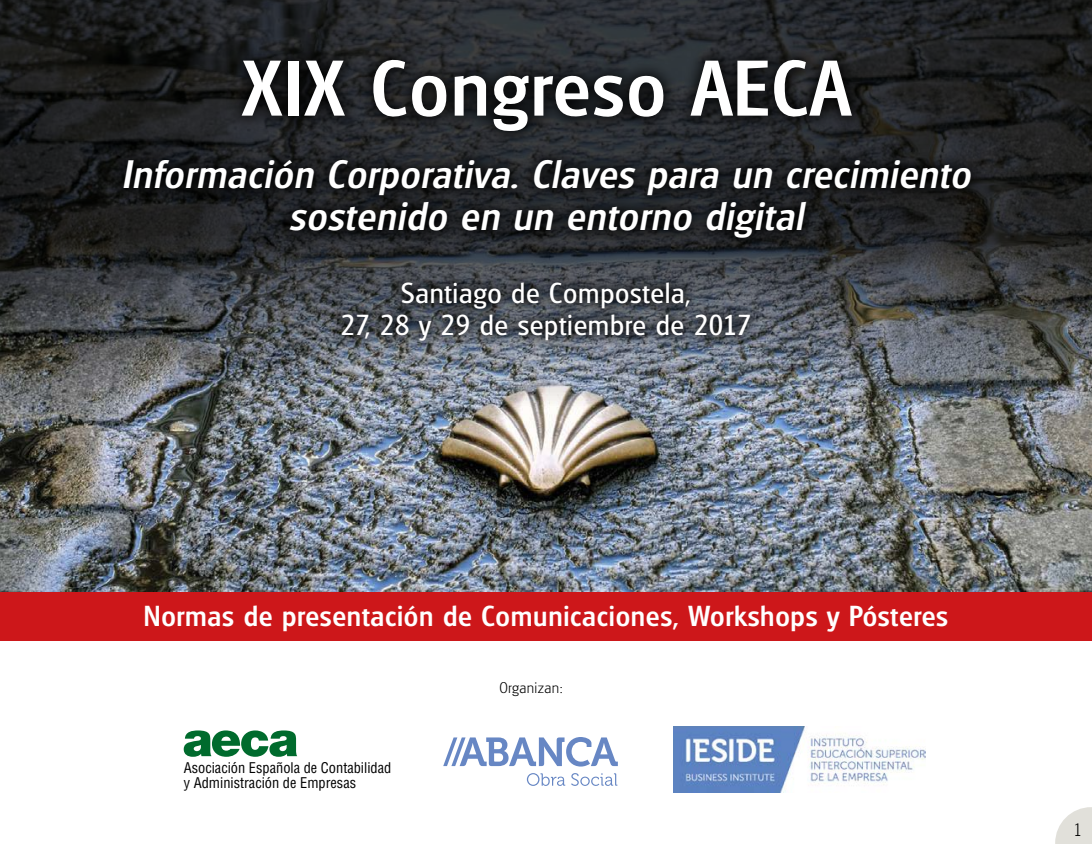
<style>
.page{position:relative;width:1092px;height:844px;background:#fff}
.page>*{position:absolute;margin:0;border:0;box-sizing:border-box;transform-origin:0 0}
.t1{font:500 76.3px "Glasgow";letter-spacing:.025em;color:#fff}
.t2{font:italic 500 38.5px/42px "Glasgow";color:#fff;text-align:center}
.t3{font:500 28px "Glasgow";letter-spacing:.025em;color:#fff}
.t4{font:28px/31.2px "Glasgow";letter-spacing:.025em;color:#fff;text-align:center}
.t5{font:200 17.5px "Glasgow";color:#000}
.t6{font:200 15.05px "Glasgow";letter-spacing:.025em;color:#000}
.t7{font:condensed 14.35px/14.5px "Helvetica LT Std";color:#000}
</style>
<div class="page">
<img style="left:0;top:405px;width:1091px;height:187px">
<svg style="left:0;top:0;width:1091px;height:405px;background:#3c3f42"></svg>
<svg style="left:184px;top:730px;width:113px;height:26px"></svg>
<svg style="left:443px;top:737px;width:174px;height:29px"></svg>
<svg style="left:527px;top:773px;width:90px;height:12px"></svg>
<img style="left:673px;top:726px;width:252px;height:66px">
<svg style="left:328px;top:269px;width:435px;height:85px;background:#464b52"></svg>
<svg style="left:108px;top:144px;width:878px;height:110px;background:#1a1c1e"></svg>
<svg style="left:227px;top:44px;width:640px;height:103px;background:#1d1f22"></svg>
<div style="left:0;top:592px;width:1091px;height:48px;background:#cd171a"></div>
<svg style="left:1055px;top:807px;width:36px;height:36px"></svg>
<h1 class="t1" style="left:241px;top:44px;width:610px">XIX Congreso AECA</h1>
<p class="t2" style="left:122px;top:153px;width:857px">Información Corporativa. Claves para un crecimiento sostenido en un entorno digital</p>
<p class="t4" style="left:340px;top:277px;width:412px">Santiago de Compostela,<br>27, 28 y 29 de septiembre de 2017</p>
<p class="t3" style="left:144px;top:599px;width:805px">Normas de presentación de Comunicaciones, Workshops y Pósteres</p>
<p class="t7" style="left:184px;top:760px;width:209px">Asociación Española de Contabilidad y Administración de Empresas</p>
<p class="t6" style="left:499px;top:678px;width:65px">Organizan:</p>
<p class="t5" style="left:1073px;top:820px;width:10px">1</p>
</div>
